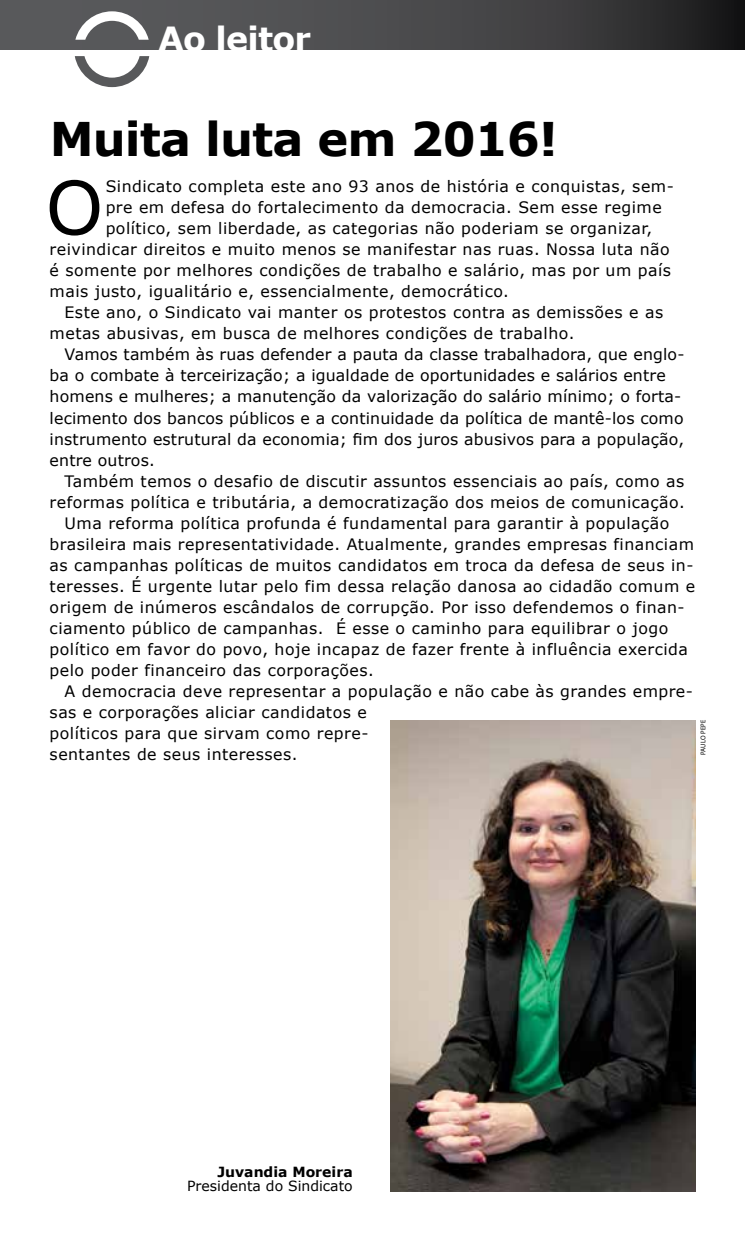
<style>
.page{position:relative;width:745px;height:1241px;background:#fff}
.page>*{position:absolute;margin:0;border:0;box-sizing:border-box;transform-origin:0 0}
.t1{font:73.5px "Verdana";color:#000}
.t2{font:700 46.38px "Verdana";letter-spacing:-.02em;color:#000}
.t3{font:700 33.25px "Verdana";letter-spacing:-.025em;color:#fff}
.t4{font:15.75px "Verdana";letter-spacing:.03em;color:#000}
.t5{font:15.75px "Verdana";letter-spacing:.01em;color:#000}
.t6{font:14px "Verdana";color:#000}
.t7{font:700 14px "Verdana";color:#000}
.t8{font:7px "Myriad Pro";letter-spacing:.02em;color:#000;scale:.95 1}
</style>
<div class="page">
<svg style="left:0;top:0;width:744px;height:50px"></svg>
<svg style="left:75px;top:11px;width:74px;height:29px"></svg>
<svg style="left:75px;top:56px;width:74px;height:31px"></svg>
<img style="left:390px;top:720px;width:304px;height:471px">
<h3 class="t3" style="left:158px;top:18px;width:154px">Ao leitor</h3>
<h2 class="t2" style="left:50px;top:108px;width:509px">Muita luta em 2016!</h2>
<h1 class="t1" style="left:45px;top:161px;width:59px">O</h1>
<p class="t4" style="left:106px;top:177px;width:569px">Sindicato completa este ano 93 anos de história e conquistas, sem-</p>
<p class="t4" style="left:106px;top:198px;width:557px">pre em defesa do fortalecimento da democracia. Sem esse regime</p>
<p class="t4" style="left:106px;top:219px;width:547px">político, sem liberdade, as categorias não poderiam se organizar,</p>
<p class="t4" style="left:50px;top:240px;width:621px">reivindicar direitos e muito menos se manifestar nas ruas. Nossa luta não</p>
<p class="t4" style="left:50px;top:261px;width:622px">é somente por melhores condições de trabalho e salário, mas por um país</p>
<p class="t4" style="left:50px;top:282px;width:460px">mais justo, igualitário e, essencialmente, democrático.</p>
<p class="t4" style="left:64px;top:302px;width:599px">Este ano, o Sindicato vai manter os protestos contra as demissões e as</p>
<p class="t4" style="left:50px;top:323px;width:526px">metas abusivas, em busca de melhores condições de trabalho.</p>
<p class="t5" style="left:64px;top:344px;width:621px">Vamos também às ruas defender a pauta da classe trabalhadora, que englo-</p>
<p class="t5" style="left:50px;top:365px;width:617px">ba o combate à terceirização; a igualdade de oportunidades e salários entre</p>
<p class="t5" style="left:50px;top:386px;width:632px">homens e mulheres; a manutenção da valorização do salário mínimo; o forta-</p>
<p class="t5" style="left:50px;top:407px;width:635px">lecimento dos bancos públicos e a continuidade da política de mantê-los como</p>
<p class="t5" style="left:50px;top:428px;width:635px">instrumento estrutural da economia; fim dos juros abusivos para a população,</p>
<p class="t5" style="left:50px;top:449px;width:107px">entre outros.</p>
<p class="t4" style="left:64px;top:470px;width:620px">Também temos o desafio de discutir assuntos essenciais ao país, como as</p>
<p class="t4" style="left:50px;top:491px;width:636px">reformas política e tributária, a democratização dos meios de comunicação.</p>
<p class="t4" style="left:64px;top:512px;width:606px">Uma reforma política profunda é fundamental para garantir à população</p>
<p class="t4" style="left:50px;top:533px;width:645px">brasileira mais representatividade. Atualmente, grandes empresas financiam</p>
<p class="t4" style="left:50px;top:554px;width:645px">as campanhas políticas de muitos candidatos em troca da defesa de seus in-</p>
<p class="t4" style="left:50px;top:575px;width:646px">teresses. É urgente lutar pelo fim dessa relação danosa ao cidadão comum e</p>
<p class="t4" style="left:50px;top:596px;width:636px">origem de inúmeros escândalos de corrupção. Por isso defendemos o finan-</p>
<p class="t4" style="left:50px;top:617px;width:619px">ciamento público de campanhas. É esse o caminho para equilibrar o jogo</p>
<p class="t4" style="left:50px;top:638px;width:639px">político em favor do povo, hoje incapaz de fazer frente à influência exercida</p>
<p class="t4" style="left:50px;top:659px;width:325px">pelo poder financeiro das corporações.</p>
<p class="t4" style="left:64px;top:680px;width:629px">A democracia deve representar a população e não cabe às grandes empre-</p>
<p class="t4" style="left:50px;top:701px;width:318px">sas e corporações aliciar candidatos e</p>
<p class="t4" style="left:50px;top:722px;width:320px">políticos para que sirvam como repre-</p>
<p class="t4" style="left:50px;top:743px;width:249px">sentantes de seus interesses.</p>
<p class="t8" style="left:698px;top:754px;width:38px;rotate:-90deg">PAULO PEPE</p>
<p class="t7" style="left:217px;top:1162px;width:137px">Juvandia Moreira</p>
<p class="t6" style="left:187px;top:1176px;width:167px">Presidenta do Sindicato</p>
</div>
